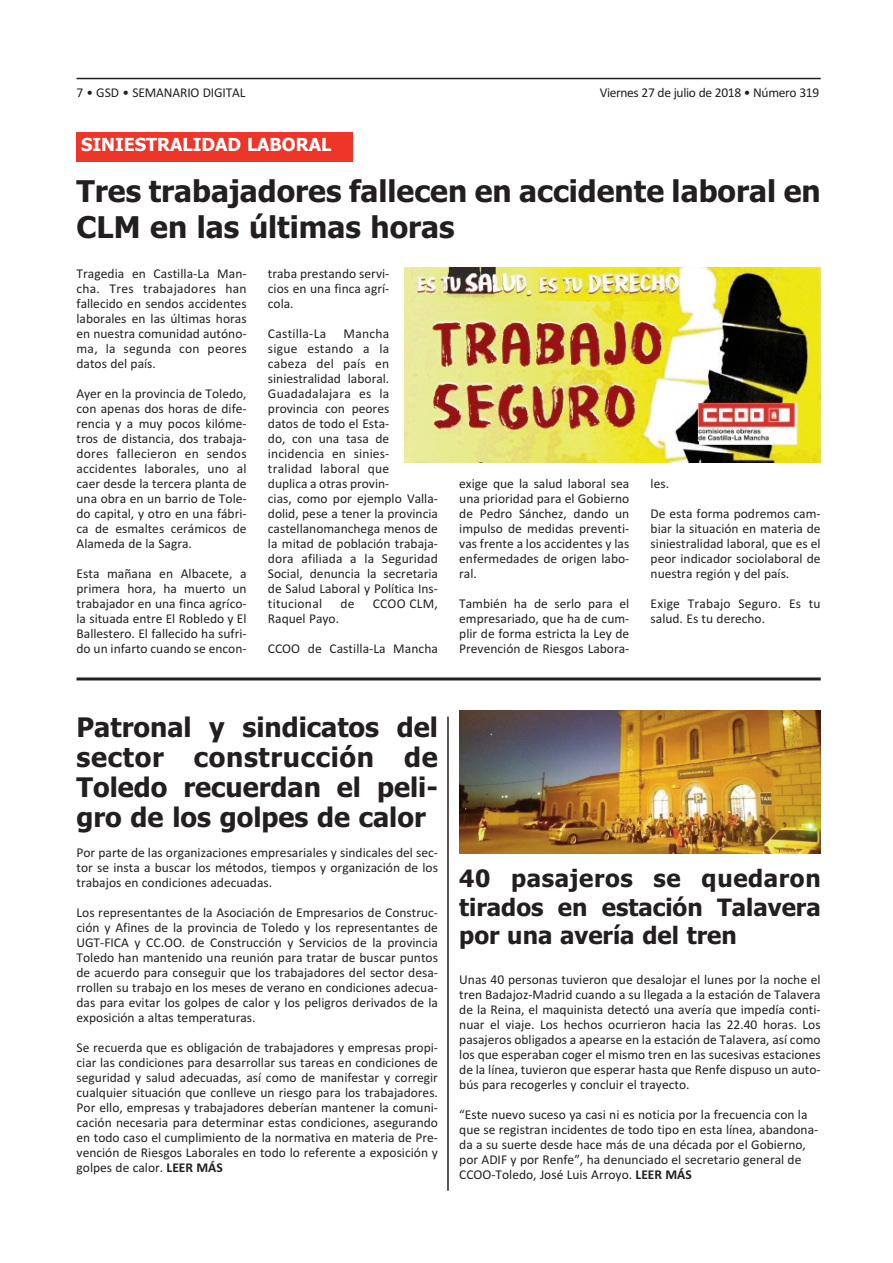
<style>
.page{position:relative;width:893px;height:1263px;background:#fff}
.page>*{position:absolute;margin:0;border:0;box-sizing:border-box;transform-origin:0 0}
.t1{font:700 30px/36px "Tahoma";color:#231f20}
.t2{font:700 27px/30px "Tahoma";color:#231f20;text-align:justify}
.t3{font:700 24px/28.8px "Tahoma";color:#231f20;text-align:justify}
.t4{font:700 18px "Tahoma";color:#fff}
.t5{font:13.5px/15px "Calibri";color:#231f20;text-align:justify}
.t6{font:13.5px "Calibri";letter-spacing:-.025em;color:#231f20}
.t7{font:13.5px "Calibri";letter-spacing:.02em;color:#231f20}
.s1{font-weight:700}
</style>
<div class="page">
<hr style="left:77px;top:78px;width:744px;height:1px;background:#231f20">
<img style="left:459px;top:711px;width:362px;height:143px">
<hr style="left:447px;top:717px;width:2px;height:474px;background:#231f20">
<div style="left:77px;top:132px;width:276px;height:30px;background:#ee3529"></div>
<img style="left:404px;top:268px;width:417px;height:195px">
<hr style="left:77px;top:677px;width:744px;height:3px;background:#231f20">
<p class="t5" style="left:77px;top:85px;width:170px">7 • GSD • SEMANARIO DIGITAL</p>
<p class="t6" style="left:600px;top:85px;width:221px">Viernes 27 de julio de 2018 • Número 319</p>
<h3 class="t4" style="left:81px;top:134px;width:252px">SINIESTRALIDAD LABORAL</h3>
<h1 class="t1" style="left:77px;top:174px;width:746px">Tres trabajadores fallecen en accidente laboral en<br>CLM en las últimas horas</h1>
<p class="t5" style="left:77px;top:266px;width:172px">Tragedia en Castilla-La Man&shy;cha. Tres trabajadores han fallecido en sendos accidentes laborales en las últimas horas en nuestra comunidad autóno&shy;ma, la segunda con peores datos del país.</p>
<p class="t5" style="left:77px;top:386px;width:172px">Ayer en la provincia de Toledo, con apenas dos horas de dife&shy;rencia y a muy pocos kilóme&shy;tros de distancia, dos trabaja&shy;dores fallecieron en sendos accidentes laborales, uno al caer desde la tercera planta de una obra en un barrio de Tole&shy;do capital, y otro en una fábri&shy;ca de esmaltes cerámicos de Alameda de la Sagra.</p>
<p class="t5" style="left:77px;top:566px;width:172px">Esta mañana en Albacete, a primera hora, ha muerto un trabajador en una finca agríco&shy;la situada entre El Robledo y El Ballestero. El fallecido ha sufri&shy;do un infarto cuando se encon-</p>
<p class="t5" style="left:268px;top:266px;width:123px">traba prestando servi&shy;cios en una finca agrí&shy;cola.</p>
<p class="t7" style="left:268px;top:325px;width:60px">Castilla-La</p>
<p class="t5" style="left:268px;top:326px;width:172px;text-align:left;text-indent:76px">Mancha<br>sigue estando a la<br>cabeza del país en siniestralidad laboral.<br>Guadadalajara es la provincia con peores<br>datos de todo el Esta-<br>do, con una tasa de incidencia en sinies-<br>tralidad laboral que<br>duplica a otras provin-<br>cias, como por ejemplo Valla&shy;dolid, pese a tener la provincia castellanomanchega menos de la mitad de población trabaja&shy;dora afiliada a la Seguridad<br>Social, denuncia la secretaria de Salud Laboral y Política Ins&shy;titucional</p>
<p class="t5" style="left:340px;top:596px;width:16px">de</p>
<p class="t5" style="left:373px;top:596px;width:67px">CCOO CLM,</p>
<p class="t5" style="left:268px;top:611px;width:73px">Raquel Payo.</p>
<p class="t5" style="left:268px;top:641px;width:172px">CCOO de Castilla-La Mancha</p>
<p class="t5" style="left:459px;top:476px;width:172px">exige que la salud laboral sea una prioridad para el Gobierno de Pedro Sánchez, dando un impulso de medidas preventi&shy;vas frente a los accidentes y las enfermedades de origen labo&shy;ral.</p>
<p class="t5" style="left:459px;top:596px;width:172px">También ha de serlo para el empresariado, que ha de cum&shy;plir de forma estricta la Ley de Prevención de Riesgos Labora-</p>
<p class="t5" style="left:651px;top:476px;width:20px">les.</p>
<p class="t5" style="left:651px;top:506px;width:172px">De esta forma podremos cam&shy;biar la situación en materia de siniestralidad laboral, que es el peor indicador sociolaboral de nuestra región y del país.</p>
<p class="t5" style="left:651px;top:596px;width:172px">Exige Trabajo Seguro. Es tu salud. Es tu derecho.</p>
<h2 class="t2" style="left:77px;top:713px;width:363px">Patronal y sindicatos del sector construcción de Toledo recuerdan el peli&shy;gro de los golpes de calor</h2>
<p class="t5" style="left:77px;top:845px;width:363px">Por parte de las organizaciones empresariales y sindicales del sec&shy;tor se insta a buscar los métodos, tiempos y organización de los trabajos en condiciones adecuadas.</p>
<p class="t5" style="left:77px;top:905px;width:363px">Los representantes de la Asociación de Empresarios de Construc&shy;ción y Afines de la provincia de Toledo y los representantes de UGT-FICA y CC.OO. de Construcción y Servicios de la provincia Toledo han mantenido una reunión para tratar de buscar puntos de acuerdo para conseguir que los trabajadores del sector desa&shy;rrollen su trabajo en los meses de verano en condiciones adecua&shy;das para evitar los golpes de calor y los peligros derivados de la exposición a altas temperaturas.</p>
<p class="t5" style="left:77px;top:1040px;width:363px">Se recuerda que es obligación de trabajadores y empresas propi&shy;ciar las condiciones para desarrollar sus tareas en condiciones de seguridad y salud adecuadas, así como de manifestar y corregir cualquier situación que conlleve un riesgo para los trabajadores.<br>Por ello, empresas y trabajadores deberían mantener la comuni&shy;cación necesaria para determinar estas condiciones, asegurando en todo caso el cumplimiento de la normativa en materia de Pre&shy;vención de Riesgos Laborales en todo lo referente a exposición y golpes de calor. <span class="s1">LEER MÁS</span></p>
<h3 class="t3" style="left:459px;top:864px;width:363px">40 pasajeros se quedaron tirados en estación Talavera por una avería del tren</h3>
<p class="t5" style="left:459px;top:971px;width:363px">Unas 40 personas tuvieron que desalojar el lunes por la noche el tren Badajoz-Madrid cuando a su llegada a la estación de Talavera de la Reina, el maquinista detectó una avería que impedía conti&shy;nuar el viaje. Los hechos ocurrieron hacia las 22.40 horas. Los pasajeros obligados a apearse en la estación de Talavera, así como los que esperaban coger el mismo tren en las sucesivas estaciones de la línea, tuvieron que esperar hasta que Renfe dispuso un auto&shy;bús para recogerles y concluir el trayecto.</p>
<p class="t5" style="left:459px;top:1106px;width:360px;text-align:left">“Este nuevo suceso ya casi ni es noticia por la frecuencia con la que se registran incidentes de todo tipo en esta línea, abandona&shy;da a su suerte desde hace más de una década por el Gobierno, por ADIF y por Renfe”, ha denunciado el secretario general de CCOO-Toledo, José Luis Arroyo. <span class="s1">LEER MÁS</span></p>
</div>
